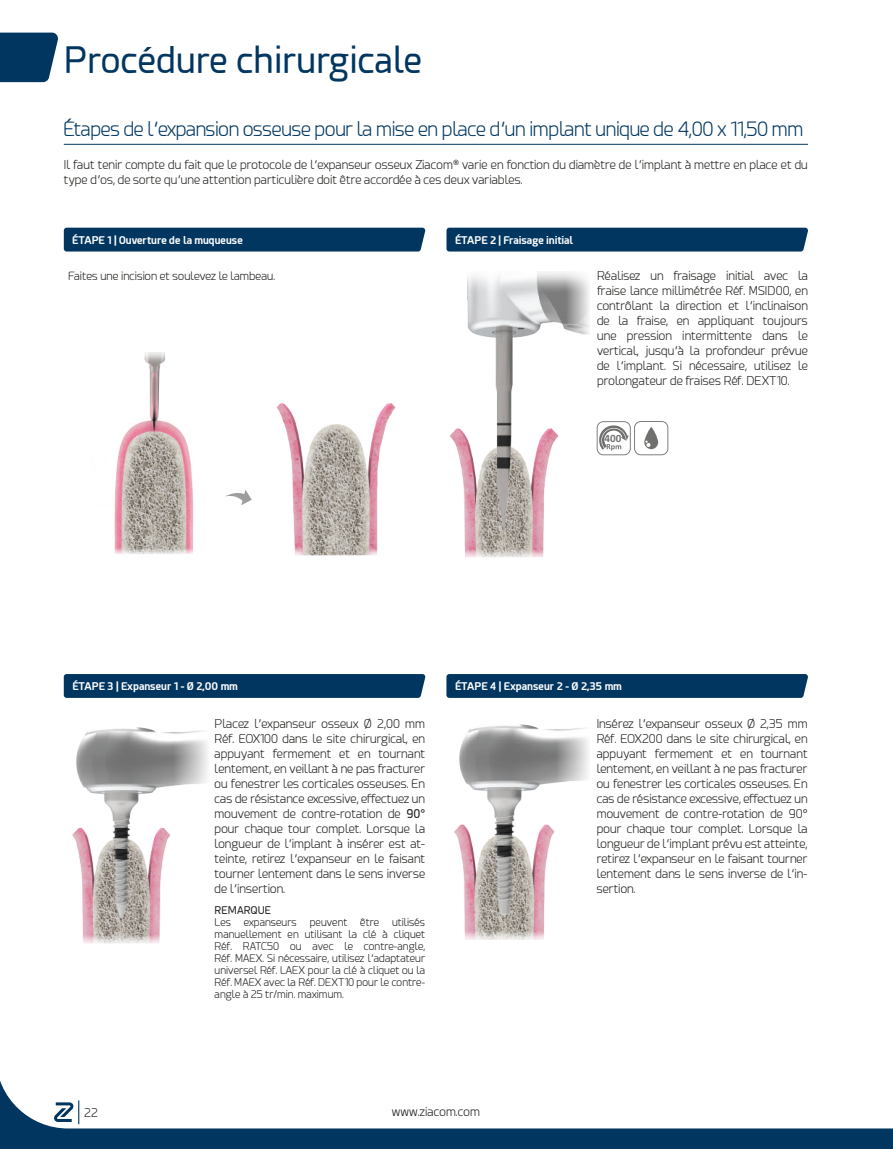
<style>
.page{position:relative;width:893px;height:1149px;background:#fff}
.page>*{position:absolute;margin:0;border:0;box-sizing:border-box;transform-origin:0 0}
.t1{font:36px "Esphimere";color:#003660}
.t2{font:300 19.5px "Esphimere";letter-spacing:-.02em;color:#003660}
.t3{font:300 12px/15px "Esphimere";color:#1d1d1b;text-align:justify}
.t4{font:300 11.25px "Esphimere";color:#1d1d1b}
.t5{font:700 11.1px "Calibri";color:#70706f}
.t6{font:300 10.5px/12px "Esphimere";color:#1d1d1b;text-align:justify}
.t7{font:700 10.5px "Esphimere";color:#fff}
.t8{font:10.5px "Esphimere";color:#1d1d1b}
.s1{font-weight:400}
</style>
<div class="page">
<img style="left:450px;top:272px;width:139px;height:285px">
<img style="left:454px;top:724px;width:135px;height:216px">
<img style="left:114px;top:352px;width:80px;height:202px">
<img style="left:276px;top:403px;width:120px;height:153px">
<svg style="left:225px;top:490px;width:27px;height:15px"></svg>
<img style="left:72px;top:727px;width:136px;height:217px">
<div style="left:64px;top:227px;width:362px;height:24px;background:#003660"></div>
<div style="left:446px;top:227px;width:362px;height:24px;background:#003660"></div>
<div style="left:446px;top:674px;width:362px;height:23px;background:#003660"></div>
<div style="left:64px;top:674px;width:362px;height:23px;background:#003660"></div>
<svg style="left:597px;top:421px;width:71px;height:34px"></svg>
<hr style="left:64px;top:144px;width:744px;height:1px;background:#003660">
<svg style="left:0;top:33px;width:58px;height:49px;background:#14456c"></svg>
<svg style="left:0;top:1080px;width:893px;height:68px"></svg>
<svg style="left:54px;top:1100px;width:25px;height:23px"></svg>
<h1 class="t1" style="left:64px;top:40px;width:360px">Procédure chirurgicale</h1>
<h2 class="t2" style="left:64px;top:118px;width:741px">Étapes de l’expansion osseuse pour la mise en place d’un implant unique de 4,00 x 11,50 mm</h2>
<p class="t3" style="left:64px;top:157px;width:746px">Il faut tenir compte du fait que le protocole de l’expanseur osseux Ziacom<sup>®</sup> varie en fonction du diamètre de l’implant à mettre en place et du type d’os, de sorte qu’une attention particulière doit être accordée à ces deux variables.</p>
<p class="t7" style="left:72px;top:233px;width:172px">ÉTAPE 1 | Ouverture de la muqueuse</p>
<p class="t7" style="left:455px;top:233px;width:120px">ÉTAPE 2 | Fraisage initial</p>
<p class="t4" style="left:68px;top:269px;width:209px">Faites une incision et soulevez le lambeau.</p>
<p class="t3" style="left:597px;top:268px;width:212px">Réalisez un fraisage initial avec la fraise lance millimétrée Réf. MSID00, en contrôlant la direction et l’inclinaison de la fraise, en appliquant toujours une pression intermittente dans le vertical, jusqu’à la profondeur prévue de l’implant. Si nécessaire, utilisez le prolongateur de fraises Réf. DEXT10.</p>
<p class="t5" style="left:605px;top:430px;width:18px">400</p>
<p class="t7" style="left:72px;top:679px;width:167px">ÉTAPE 3 | Expanseur 1 - Ø 2,00 mm</p>
<p class="t7" style="left:455px;top:679px;width:168px">ÉTAPE 4 | Expanseur 2 - Ø 2,35 mm</p>
<p class="t3" style="left:215px;top:716px;width:212px">Placez l’expanseur osseux Ø 2,00 mm Réf. EOX100 dans le site chirurgical, en appuyant fermement et en tournant lentement, en veillant à ne pas fracturer ou fenestrer les corticales osseuses. En cas de résistance excessive, effectuez un mouvement de contre-rotation de <span class="s1">90° </span>pour chaque tour complet. Lorsque la longueur de l’implant à insérer est at&shy;teinte, retirez l’expanseur en le faisant tourner lentement dans le sens inverse de l’insertion.</p>
<p class="t8" style="left:215px;top:903px;width:58px">REMARQUE</p>
<p class="t6" style="left:215px;top:915px;width:212px">Les expanseurs peuvent être utilisés manuellement en utilisant la clé à cliquet Réf. RATC50 ou avec le contre-angle, Réf. MAEX. Si nécessaire, utilisez l’adaptateur universel Réf. LAEX pour la clé à cliquet ou la Réf. MAEX avec la Réf. DEXT10 pour le contre&shy;angle à 25 tr/min. maximum.</p>
<p class="t3" style="left:84px;top:1104px;width:15px">22</p>
<p class="t3" style="left:392px;top:1104px;width:90px">www.ziacom.com</p>
<p class="t3" style="left:597px;top:716px;width:212px">Insérez l’expanseur osseux Ø 2,35 mm Réf. EOX200 dans le site chirurgical, en appuyant fermement et en tournant lentement, en veillant à ne pas fracturer ou fenestrer les corticales osseuses. En cas de résistance excessive, effectuez un mouvement de contre-rotation de 90° pour chaque tour complet. Lorsque la longueur de l’implant prévu est atteinte, retirez l’expanseur en le faisant tourner lentement dans le sens inverse de l’in&shy;sertion.</p>
</div>
